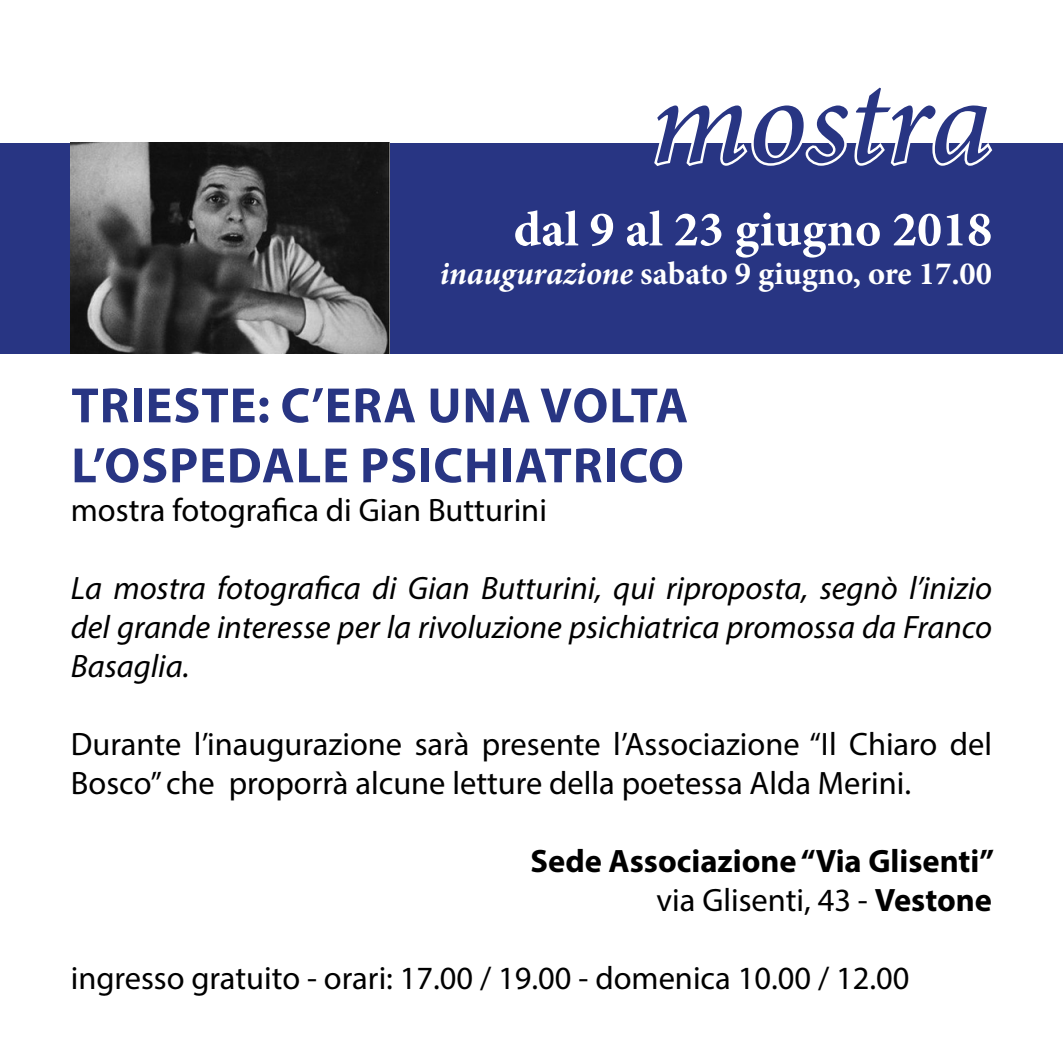
<style>
.page{position:relative;width:1063px;height:1063px;background:#fff}
.page>*{position:absolute;margin:0;border:0;box-sizing:border-box;transform-origin:0 0}
.t1{font:italic 500 125px "Minion Pro";letter-spacing:-.005em;color:#283583}
.t2{font:700 50px/60px "Myriad Pro";letter-spacing:.02em;color:#283583}
.t3{font:700 50px "Minion Pro";color:#fff}
.t4{font:32.5px/39px "Myriad Pro";color:#000}
.t5{font:italic 32.5px/39px "Myriad Pro";color:#000;text-align:justify}
.t6{font:700 32.5px/39px "Myriad Pro";color:#000;text-align:right}
.t7{font:700 32.5px "Minion Pro";color:#fff}
.s1{font-style:italic}
.s2{font-weight:400}
</style>
<div class="page">
<div style="left:0;top:143px;width:1063px;height:210px;background:#283583"></div>
<svg style="left:654px;top:143px;width:339px;height:23px"></svg>
<img style="left:71px;top:143px;width:319px;height:210px">
<h1 class="t1" style="left:650px;top:36px;width:343px">mostra</h1>
<h2 class="t3" style="left:514px;top:194px;width:480px">dal 9 al 23 giugno 2018</h2>
<p class="t7" style="left:440px;top:251px;width:554px"><span class="s1">inaugurazione</span> sabato 9 giugno, ore 17.00</p>
<h2 class="t2" style="left:71px;top:374px;width:618px">TRIESTE: C’ERA UNA VOLTA<br>L’OSPEDALE PSICHIATRICO</h2>
<p class="t4" style="left:71px;top:490px;width:478px">mostra fotografica di Gian Butturini</p>
<p class="t5" style="left:71px;top:568px;width:923px">La mostra fotografica di Gian Butturini, qui riproposta, segnò l’inizio del grande interesse per la rivoluzione psichiatrica promossa da Franco Basaglia.</p>
<p class="t4" style="left:71px;top:724px;width:923px">Durante l’inaugurazione sarà presente l’Associazione “Il Chiaro del<br>Bosco” che proporrà alcune letture della poetessa Alda Merini.</p>
<p class="t6" style="left:531px;top:841px;width:465px">Sede Associazione “Via Glisenti” <span class="s2">via Glisenti, 43 -</span> Vestone</p>
<p class="t4" style="left:71px;top:958px;width:840px">ingresso gratuito - orari: 17.00 / 19.00 - domenica 10.00 / 12.00</p>
</div>
